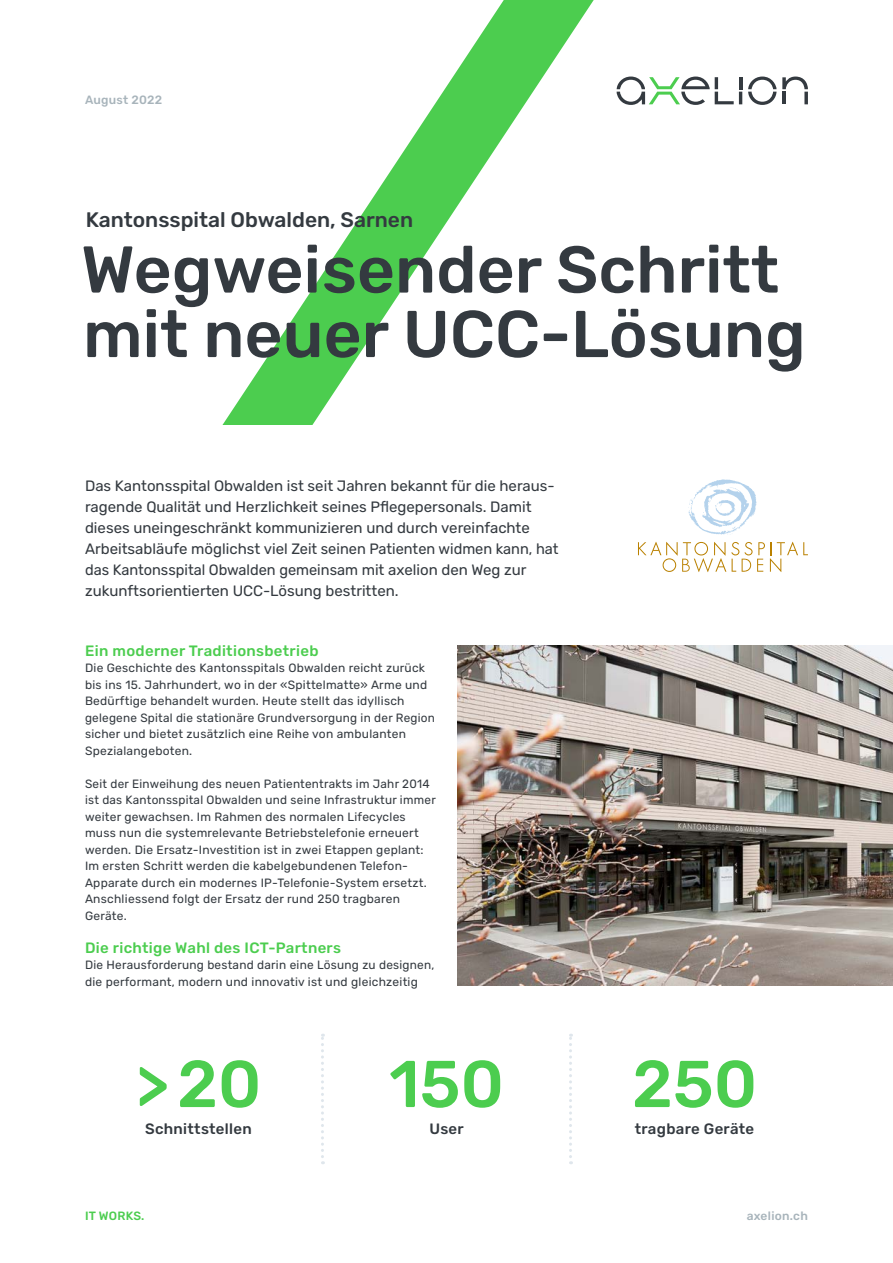
<style>
.page{position:relative;width:893px;height:1263px;background:#fff}
.page>*{position:absolute;margin:0;border:0;box-sizing:border-box;transform-origin:0 0}
.t1{font:500 66px/64.5px "Rubik";color:#343a40}
.t2{font:500 66px "Rubik";color:#4ccd4f}
.t3{font:500 21px "Rubik";color:#343a40}
.t4{font:15px/21px "Rubik";color:#343a40}
.t5{font:500 15px "Rubik";letter-spacing:.02em;color:#4ccd4f}
.t6{font:500 15px "Rubik";letter-spacing:.02em;color:#343a40}
.t7{font:12px/16.5px "Rubik";letter-spacing:.02em;color:#343a40}
.t8{font:500 12px "Rubik";letter-spacing:.02em;color:#a8b4bb}
.t9{font:500 12px "Rubik";letter-spacing:.02em;color:#4ccd4f}
</style>
<div class="page">
<svg style="left:222px;top:0;width:586px;height:425px"></svg>
<img style="left:457px;top:645px;width:436px;height:341px">
<svg style="left:748px;top:77px;width:28px;height:28px"></svg>
<hr style="left:782px;top:92px;width:4px;height:12px;background:#343a40">
<svg style="left:804px;top:92px;width:4px;height:12px"></svg>
<svg style="left:782px;top:77px;width:26px;height:12px"></svg>
<svg style="left:617px;top:77px;width:125px;height:28px"></svg>
<svg style="left:321px;top:1034px;width:3px;height:130px"></svg>
<svg style="left:569px;top:1034px;width:3px;height:130px"></svg>
<svg style="left:688px;top:479px;width:69px;height:56px"></svg>
<svg style="left:638px;top:542px;width:170px;height:30px"></svg>
<p class="t8" style="left:85px;top:93px;width:79px">August 2022</p>
<h2 class="t3" style="left:86px;top:208px;width:329px">Kantonsspital Obwalden, Sarnen</h2>
<h1 class="t1" style="left:81px;top:239px;width:726px">Wegweisender Schritt mit neuer UCC-Lösung</h1>
<p class="t4" style="left:85px;top:475px;width:475px">Das Kantonsspital Obwalden ist seit Jahren bekannt für die heraus&shy;ragende Qualität und Herzlichkeit seines Pflegepersonals. Damit dieses uneingeschränkt kommunizieren und durch vereinfachte Arbeitsabläufe möglichst viel Zeit seinen Patienten widmen kann, hat das Kantonsspital Obwalden gemeinsam mit axelion den Weg zur zukunftsorientierten UCC-Lösung bestritten.</p>
<p class="t5" style="left:85px;top:642px;width:235px">Ein moderner Traditionsbetrieb</p>
<p class="t7" style="left:85px;top:660px;width:351px">Die Geschichte des Kantonsspitals Obwalden reicht zurück bis ins 15. Jahrhundert, wo in der «Spittelmatte» Arme und Bedürftige behandelt wurden. Heute stellt das idyllisch gelegene Spital die stationäre Grundversorgung in der Region sicher und bietet zusätzlich eine Reihe von ambulanten Spezialangeboten.</p>
<p class="t7" style="left:85px;top:775px;width:352px">Seit der Einweihung des neuen Patiententrakts im Jahr 2014 ist das Kantonsspital Obwalden und seine Infrastruktur immer weiter gewachsen. Im Rahmen des normalen Lifecycles muss nun die systemrelevante Betriebstelefonie erneuert werden. Die Ersatz-Investition ist in zwei Etappen geplant:<br>Im ersten Schritt werden die kabelgebundenen Telefon-Apparate durch ein modernes IP-Telefonie-System ersetzt.<br>Anschliessend folgt der Ersatz der rund 250 tragbaren Geräte.</p>
<p class="t5" style="left:85px;top:939px;width:258px">Die richtige Wahl des ICT-Partners</p>
<p class="t7" style="left:85px;top:957px;width:351px">Die Herausforderung bestand darin eine Lösung zu designen, die performant, modern und innovativ ist und gleichzeitig</p>
<h1 class="t2" style="left:136px;top:1047px;width:127px">&gt;20</h1>
<h1 class="t2" style="left:389px;top:1047px;width:116px">150</h1>
<h1 class="t2" style="left:632px;top:1047px;width:127px">250</h1>
<p class="t6" style="left:145px;top:1120px;width:108px">Schnittstellen</p>
<p class="t6" style="left:429px;top:1120px;width:36px">User</p>
<p class="t6" style="left:635px;top:1120px;width:121px">tragbare Geräte</p>
<p class="t9" style="left:85px;top:1209px;width:61px">IT WORKS.</p>
<p class="t8" style="left:747px;top:1209px;width:63px">axelion.ch</p>
</div>
